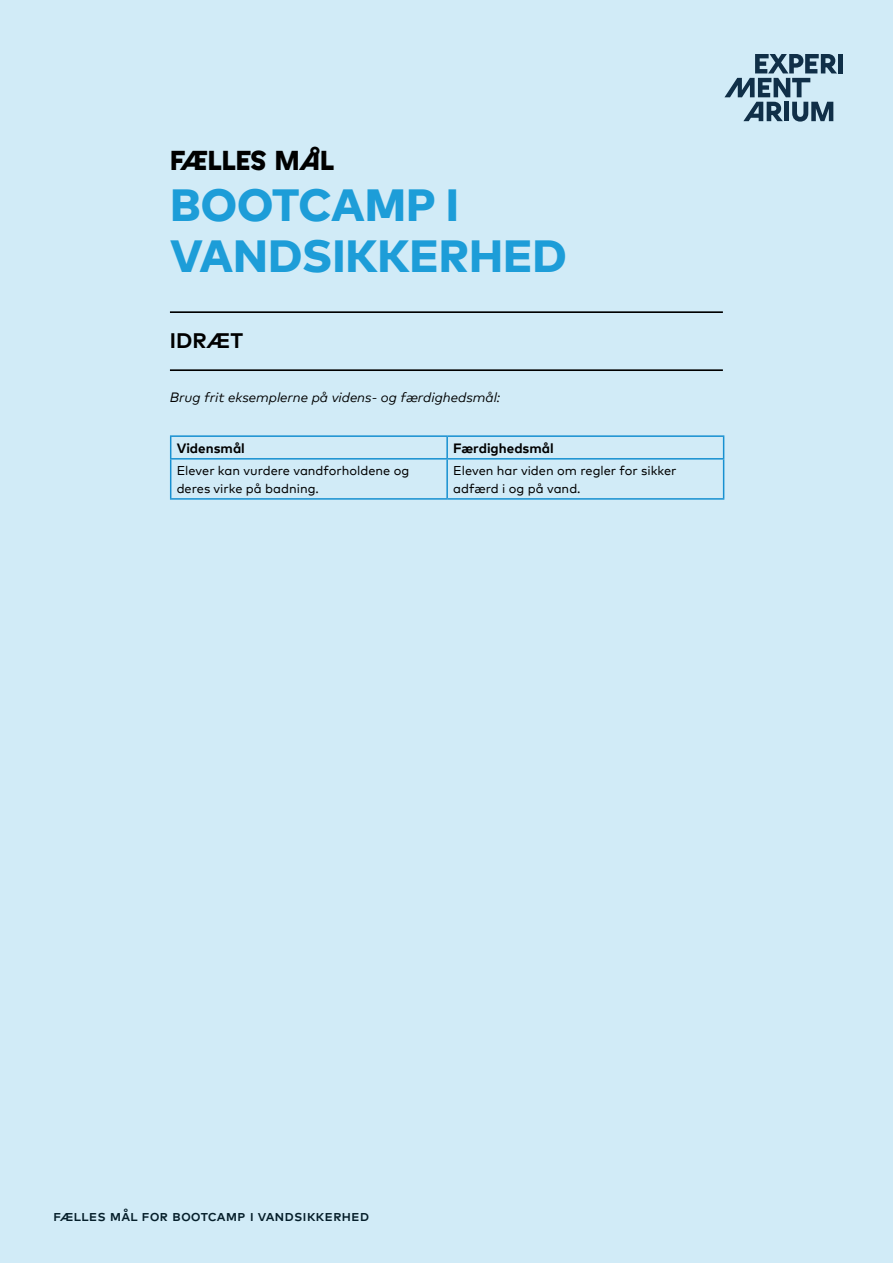
<style>
.page{position:relative;width:893px;height:1263px;background:#d1ebf7}
.page>*{position:absolute;margin:0;border:0;box-sizing:border-box;transform-origin:0 0}
.t1{font:800 45px/51px "Mark Offc Pro";color:#1d9dd8}
.t2{font:27px "EXP Display";color:#000}
.t3{font:700 21px "Mark Offc Pro";color:#000}
.t4{font:500 15px "Mark Sc Offc Pro";color:#000}
.t5{font:italic 13.5px "Mark Offc Pro";color:#000}
.t6{font:700 13.5px "Mark Offc Pro";color:#000}
.t7{font:12.75px/18px "Mark Offc Pro";color:#000}
</style>
<div class="page">
<hr style="left:170px;top:458px;width:277px;height:2px;background:#1d9dd8">
<hr style="left:447px;top:458px;width:277px;height:2px;background:#1d9dd8">
<hr style="left:170px;top:498px;width:277px;height:2px;background:#1d9dd8">
<hr style="left:447px;top:498px;width:277px;height:2px;background:#1d9dd8">
<hr style="left:170px;top:435px;width:277px;height:2px;background:#1d9dd8">
<svg style="left:170px;top:437px;width:1px;height:21px"></svg>
<hr style="left:447px;top:435px;width:277px;height:2px;background:#1d9dd8">
<hr style="left:446px;top:437px;width:2px;height:21px;background:#1d9dd8">
<svg style="left:723px;top:437px;width:1px;height:21px"></svg>
<hr style="left:170px;top:460px;width:1px;height:38px;background:#1d9dd8">
<hr style="left:446px;top:460px;width:2px;height:38px;background:#1d9dd8">
<hr style="left:723px;top:460px;width:1px;height:38px;background:#1d9dd8">
<hr style="left:170px;top:311px;width:553px;height:2px;background:#000">
<hr style="left:170px;top:369px;width:553px;height:2px;background:#000">
<h2 class="t2" style="left:170px;top:145px;width:165px">FÆLLES MÅL</h2>
<h1 class="t1" style="left:170px;top:178px;width:398px">BOOTCAMP I<br>VANDSIKKERHED</h1>
<h3 class="t3" style="left:170px;top:327px;width:75px">IDRÆT</h3>
<p class="t5" style="left:170px;top:389px;width:332px">Brug frit eksemplerne på videns- og færdighedsmål:</p>
<p class="t6" style="left:177px;top:439px;width:70px">Vidensmål</p>
<p class="t6" style="left:453px;top:439px;width:102px">Færdighedsmål</p>
<p class="t7" style="left:177px;top:461px;width:234px">Elever kan vurdere vandforholdene og deres virke på badning.</p>
<p class="t7" style="left:453px;top:461px;width:225px">Eleven har viden om regler for sikker adfærd i og på vand.</p>
<p class="t4" style="left:53px;top:1206px;width:318px">fælles mål for bootcamp i vandsikkerhed</p>
</div>
